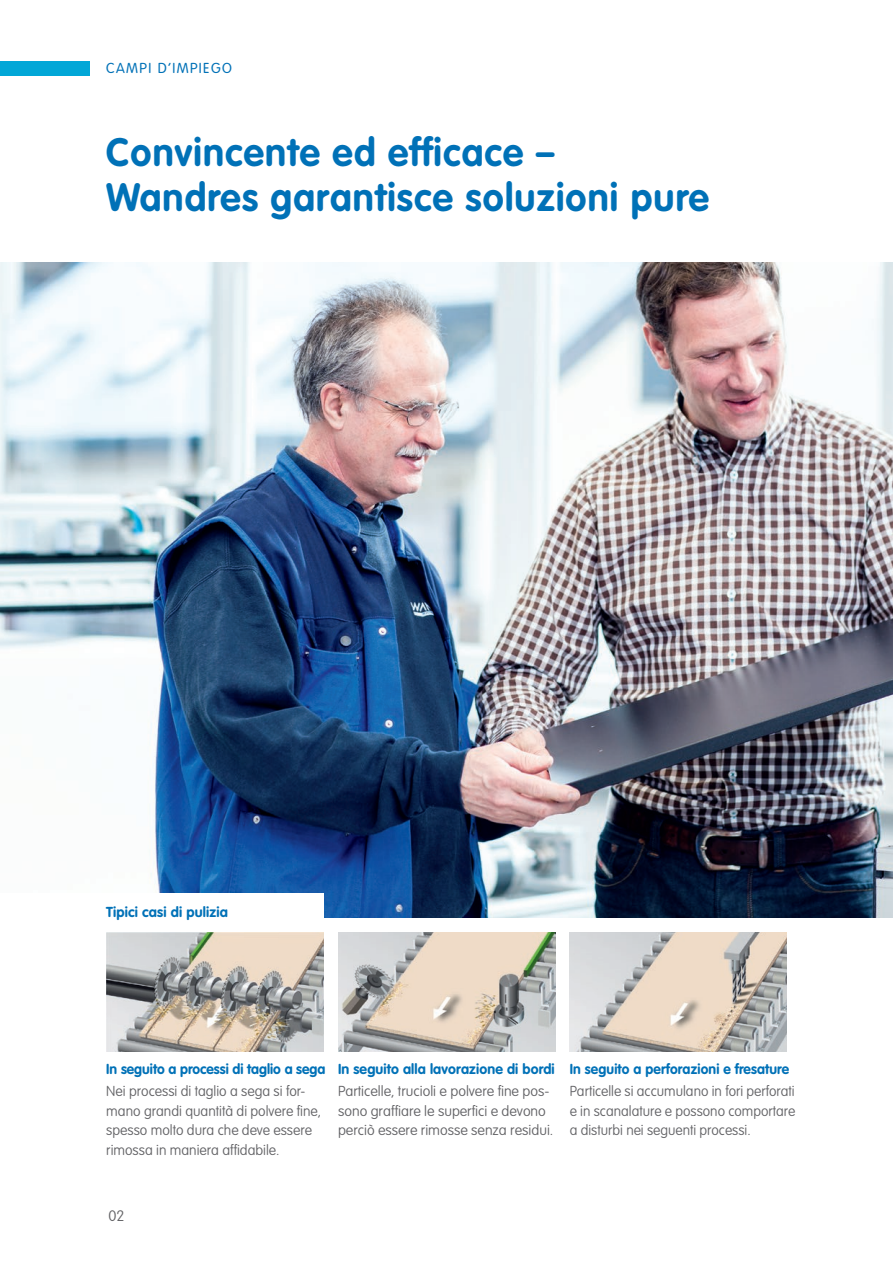
<style>
.page{position:relative;width:893px;height:1263px;background:#fff}
.page>*{position:absolute;margin:0;border:0;box-sizing:border-box;transform-origin:0 0}
.t1{font:700 39px/44.7px "VAG Rounded Std";letter-spacing:.03em;color:#0071b7}
.t2{font:100 15px "VAG Rounded Std";color:#636366}
.t3{font:100 14.25px/19.5px "VAG Rounded Std";color:#636366}
.t4{font:700 14.25px "VAG Rounded Std";letter-spacing:.01em;color:#0071b7}
.t5{font:300 14.25px "VAG Rounded Std";letter-spacing:.1em;color:#0071b7}
</style>
<div class="page">
<img style="left:0;top:263px;width:893px;height:654px">
<div style="left:0;top:894px;width:323px;height:37px;background:#fff"></div>
<img style="left:106px;top:933px;width:217px;height:119px">
<img style="left:338px;top:933px;width:217px;height:119px">
<img style="left:570px;top:933px;width:217px;height:119px">
<div style="left:0;top:61px;width:89px;height:14px;background:#02a7d7"></div>
<p class="t5" style="left:106px;top:60px;width:127px">CAMPI D‘IMPIEGO</p>
<h1 class="t1" style="left:106px;top:131px;width:604px">Convincente ed efficace –<br>Wandres garantisce soluzioni pure</h1>
<p class="t4" style="left:106px;top:904px;width:123px">Tipici casi di pulizia</p>
<p class="t4" style="left:106px;top:1060px;width:221px">In seguito a processi di taglio a sega</p>
<p class="t3" style="left:106px;top:1082px;width:216px">Nei processi di taglio a sega si for&shy;mano grandi quantità di polvere fine, spesso molto dura che deve essere rimossa in maniera affidabile.</p>
<p class="t4" style="left:338px;top:1060px;width:218px">In seguito alla lavorazione di bordi</p>
<p class="t3" style="left:338px;top:1082px;width:217px">Particelle, trucioli e polvere fine pos&shy;sono graffiare le superfici e devono perciò essere rimosse senza residui.</p>
<p class="t4" style="left:570px;top:1060px;width:221px">In seguito a perforazioni e fresature</p>
<p class="t3" style="left:570px;top:1082px;width:227px;text-align:justify">Particelle si accumulano in fori perforati e in scanalature e possono comportare a disturbi nei seguenti processi.</p>
<p class="t2" style="left:108px;top:1207px;width:18px">02</p>
</div>
